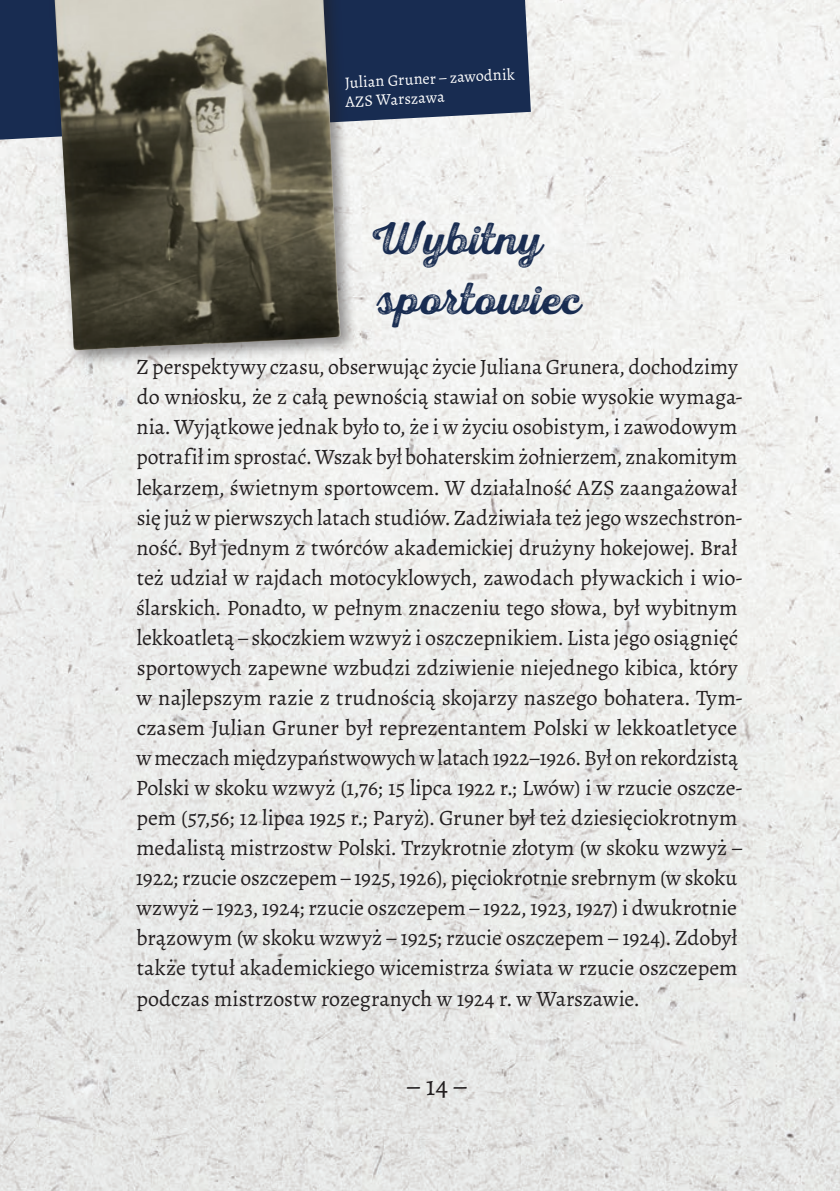
<style>
.page{position:relative;width:840px;height:1191px;background:#fff}
.page>*{position:absolute;margin:0;border:0;box-sizing:border-box;transform-origin:0 0}
.Nagłówek{font:46px/60px "Nexa Rust Script S 03";letter-spacing:.005em;color:#182c51}
.t1{font:28px "Alegreya";color:#231f20}
.Akapit{font:22px/30px "Alegreya";letter-spacing:-.005em;color:#231f20}
.Podpisy{font:16px/19px "Alegreya";color:#fff}
</style>
<div class="page">
<img style="left:0;top:0;width:839px;height:1191px">
<svg style="left:0;top:0;width:530px;height:140px;background:#374867"></svg>
<div style="left:46px;top:0;width:312px;height:368px;background:#231f20;opacity:.5"></div>
<img style="left:55px;top:0;width:285px;height:350px">
<p class="Podpisy" style="left:344px;top:73px;width:172px;rotate:-3deg">Julian Gruner – zawodnik<br>AZS Warszawa</p>
<p class="Nagłówek" style="left:371px;top:208px;width:210px">Wybitny sportowiec</p>
<p class="Akapit" style="left:136px;top:352px;width:608px">Z perspektywy czasu, obserwując życie Juliana Grunera, dochodzimy do wniosku, że z całą pewnością stawiał on sobie wysokie wymaga&shy;nia. Wyjątkowe jednak było to, że i w życiu osobistym, i zawodowym potrafił im sprostać. Wszak był bohaterskim żołnierzem, znakomitym lekarzem, świetnym sportowcem. W działalność AZS zaangażował się już w pierwszych latach studiów. Zadziwiała też jego wszechstron&shy;ność. Był jednym z twórców akademickiej drużyny hokejowej. Brał też udział w rajdach motocyklowych, zawodach pływackich i wio&shy;ślarskich. Ponadto, w pełnym znaczeniu tego słowa, był wybitnym lekkoatletą – skoczkiem wzwyż i oszczepnikiem. Lista jego osiągnięć sportowych zapewne wzbudzi zdziwienie niejednego kibica, który w najlepszym razie z trudnością skojarzy naszego bohatera. Tym&shy;czasem Julian Gruner był reprezentantem Polski w lekkoatletyce w meczach międzypaństwowych w latach 1922–1926. Był on rekordzistą Polski w skoku wzwyż (1,76; 15 lipca 1922 r.; Lwów) i w rzucie oszcze&shy;pem (57,56; 12 lipca 1925 r.; Paryż). Gruner był też dziesięciokrotnym medalistą mistrzostw Polski. Trzykrotnie złotym (w skoku wzwyż – 1922; rzucie oszczepem – 1925, 1926), pięciokrotnie srebrnym (w skoku wzwyż – 1923, 1924; rzucie oszczepem – 1922, 1923, 1927) i dwukrotnie brązowym (w skoku wzwyż – 1925; rzucie oszczepem – 1924). Zdobył także tytuł akademickiego wicemistrza świata w rzucie oszczepem podczas mistrzostw rozegranych w 1924 r. w Warszawie.</p>
<p class="t1" style="left:407px;top:1068px;width:61px">– 14 –</p>
</div>
